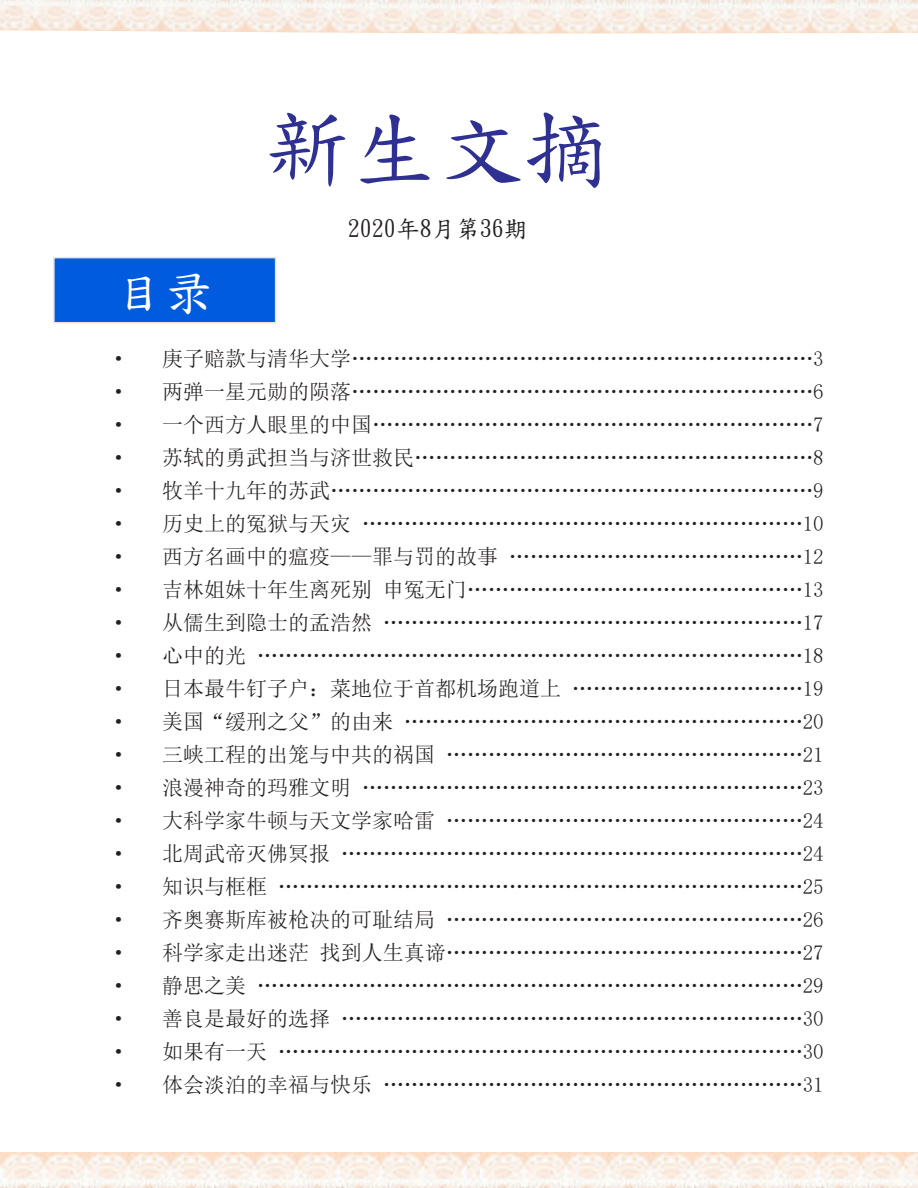
<style>
.page{position:relative;width:918px;height:1188px;background:#fff}
.page>*{position:absolute;margin:0;border:0;box-sizing:border-box;transform-origin:0 0}
.t1{font:87px "DF Kai Shu SB Estd BF";color:#2e3092}
.t2{font:49.5px "DF Kai Shu SB Estd BF";color:#fff}
.t3{font:24px "DF Kai Shu SB Estd BF";color:#231f20}
.t4{font:21px "Sim Sun";color:#231f20}
</style>
<div class="page">
<img style="left:0;top:1152px;width:918px;height:36px">
<img style="left:0;top:0;width:918px;height:34px">
<div style="left:53px;top:257px;width:223px;height:67px;background:#005bdf;border:2px solid #f0e4d2"></div>
<svg style="left:267px;top:0;width:81px;height:34px"></svg>
<svg style="left:443px;top:0;width:161px;height:34px"></svg>
<p class="t2" style="left:115px;top:268px;width:101px">目录</p>
<p class="t1" style="left:264px;top:105px;width:349px">新生文摘</p>
<p class="t3" style="left:348px;top:217px;width:181px">2020年8月第36期</p>
<p class="t4" style="left:108px;top:348px;width:717px">· 庚子赔款与清华大学…………………………………………………………3</p>
<p class="t4" style="left:108px;top:381px;width:717px">· 两弹一星元勋的陨落…………………………………………………………6</p>
<p class="t4" style="left:108px;top:414px;width:717px">· 一个西方人眼里的中国………………………………………………………7</p>
<p class="t4" style="left:108px;top:447px;width:717px">· 苏轼的勇武担当与济世救民…………………………………………………8</p>
<p class="t4" style="left:108px;top:480px;width:717px">· 牧羊十九年的苏武……………………………………………………………9</p>
<p class="t4" style="left:108px;top:513px;width:717px">· 历史上的冤狱与天灾 ………………………………………………………10</p>
<p class="t4" style="left:108px;top:546px;width:717px">· 西方名画中的瘟疫——罪与罚的故事 ……………………………………12</p>
<p class="t4" style="left:108px;top:579px;width:717px">· 吉林姐妹十年生离死别 申冤无门…………………………………………13</p>
<p class="t4" style="left:108px;top:612px;width:717px">· 从儒生到隐士的孟浩然 ……………………………………………………17</p>
<p class="t4" style="left:108px;top:645px;width:717px">· 心中的光 ……………………………………………………………………18</p>
<p class="t4" style="left:108px;top:678px;width:717px">· 日本最牛钉子户：菜地位于首都机场跑道上 ……………………………19</p>
<p class="t4" style="left:108px;top:711px;width:717px">· 美国“缓刑之父”的由来 …………………………………………………20</p>
<p class="t4" style="left:108px;top:744px;width:717px">· 三峡工程的出笼与中共的祸国 ……………………………………………21</p>
<p class="t4" style="left:108px;top:777px;width:717px">· 浪漫神奇的玛雅文明 ………………………………………………………23</p>
<p class="t4" style="left:108px;top:810px;width:717px">· 大科学家牛顿与天文学家哈雷 ……………………………………………24</p>
<p class="t4" style="left:108px;top:843px;width:717px">· 北周武帝灭佛冥报 …………………………………………………………24</p>
<p class="t4" style="left:108px;top:876px;width:717px">· 知识与框框 …………………………………………………………………25</p>
<p class="t4" style="left:108px;top:909px;width:717px">· 齐奥赛斯库被枪决的可耻结局 ……………………………………………26</p>
<p class="t4" style="left:108px;top:942px;width:717px">· 科学家走出迷茫 找到人生真谛……………………………………………27</p>
<p class="t4" style="left:108px;top:975px;width:717px">· 静思之美 ……………………………………………………………………29</p>
<p class="t4" style="left:108px;top:1008px;width:717px">· 善良是最好的选择 …………………………………………………………30</p>
<p class="t4" style="left:108px;top:1041px;width:717px">· 如果有一天 …………………………………………………………………30</p>
<p class="t4" style="left:108px;top:1074px;width:717px">· 体会淡泊的幸福与快乐 ……………………………………………………31</p>
</div>
